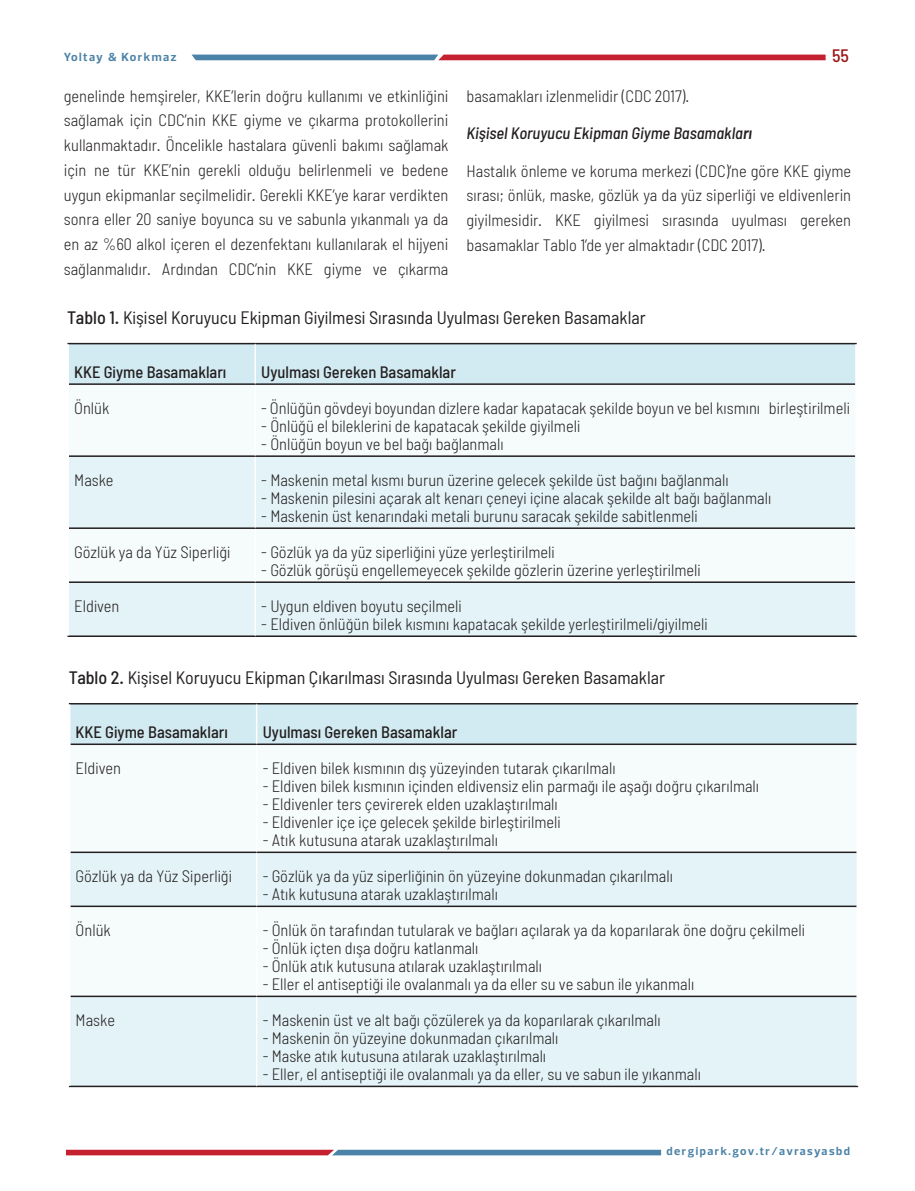
<style>
.page{position:relative;width:915px;height:1191px;background:#fff}
.page>*{position:absolute;margin:0;border:0;box-sizing:border-box;transform-origin:0 0}
.metin_baslik{font:semi-condensed 18px "Barlow";color:#231f20}
.metin_baslik-2{font:500 semi-condensed 18px "Barlow";color:#9c1418}
.metin_baslik-3{font:300 semi-condensed 16.5px "Barlow";color:#231f20}
.metin{font:300 semi-condensed 16.5px/24.8px "Barlow";color:#231f20;text-align:justify}
.metin_baslik-4{font:500 semi-condensed 16.5px "Barlow";color:#231f20}
.metin-2{font:italic 500 semi-condensed 16.5px "Barlow";color:#231f20}
.t1{font:700 12px "Prelo";letter-spacing:.12em;color:#4b82a7}
.t2{font:700 11.7px "Prelo";letter-spacing:.13em;color:#4b82a7}
.s1{font-weight:600}
.s2{font-weight:500}
</style>
<div class="page">
<svg style="left:192px;top:55px;width:633px;height:5px;background:#96475f"></svg>
<svg style="left:66px;top:1149px;width:595px;height:6px;background:#916c84"></svg>
<div style="left:69px;top:344px;width:785px;height:39px;background:#d2eaf1"></div>
<svg style="left:69px;top:457px;width:785px;height:178px;fill:#e4f3f7"></svg>
<hr style="left:67px;top:343px;width:188px;height:1px;background:#231f20">
<hr style="left:255px;top:343px;width:601px;height:1px;background:#231f20">
<hr style="left:69px;top:383px;width:186px;height:2px;background:#231f20">
<hr style="left:255px;top:383px;width:599px;height:2px;background:#231f20">
<hr style="left:69px;top:455px;width:186px;height:2px;background:#231f20">
<hr style="left:255px;top:455px;width:599px;height:2px;background:#231f20">
<hr style="left:69px;top:527px;width:186px;height:2px;background:#231f20">
<hr style="left:255px;top:527px;width:599px;height:2px;background:#231f20">
<hr style="left:69px;top:581px;width:186px;height:2px;background:#231f20">
<hr style="left:255px;top:581px;width:599px;height:2px;background:#231f20">
<hr style="left:67px;top:635px;width:188px;height:2px;background:#231f20">
<hr style="left:255px;top:635px;width:601px;height:2px;background:#231f20">
<hr style="left:254px;top:344px;width:2px;height:39px;background:#fff">
<hr style="left:254px;top:457px;width:2px;height:70px;background:#fff">
<hr style="left:254px;top:529px;width:2px;height:52px;background:#fff">
<hr style="left:254px;top:583px;width:2px;height:52px;background:#fff">
<div style="left:70px;top:704px;width:786px;height:39px;background:#d2eaf1"></div>
<svg style="left:70px;top:853px;width:786px;height:232px;fill:#e4f3f7"></svg>
<hr style="left:69px;top:703px;width:187px;height:1px;background:#231f20">
<hr style="left:256px;top:703px;width:601px;height:1px;background:#231f20">
<hr style="left:70px;top:743px;width:186px;height:2px;background:#231f20">
<hr style="left:256px;top:743px;width:600px;height:2px;background:#231f20">
<hr style="left:70px;top:851px;width:186px;height:2px;background:#231f20">
<hr style="left:256px;top:851px;width:600px;height:2px;background:#231f20">
<hr style="left:70px;top:905px;width:186px;height:2px;background:#231f20">
<hr style="left:256px;top:905px;width:600px;height:2px;background:#231f20">
<hr style="left:70px;top:995px;width:186px;height:2px;background:#231f20">
<hr style="left:256px;top:995px;width:600px;height:2px;background:#231f20">
<hr style="left:69px;top:1085px;width:187px;height:2px;background:#231f20">
<hr style="left:256px;top:1085px;width:601px;height:2px;background:#231f20">
<hr style="left:256px;top:704px;width:1px;height:39px;background:#fff">
<hr style="left:256px;top:853px;width:1px;height:52px;background:#fff">
<hr style="left:256px;top:907px;width:1px;height:88px;background:#fff">
<hr style="left:256px;top:997px;width:1px;height:88px;background:#fff">
<p class="metin_baslik-2" style="left:831px;top:44px;width:18px">55</p>
<p class="t1" style="left:64px;top:50px;width:114px">Yoltay &amp; Korkmaz</p>
<p class="metin" style="left:64px;top:83px;width:386px">genelinde hemşireler, KKE’lerin doğru kullanımı ve etkinliğini sağlamak için CDC’nin KKE giyme ve çıkarma protokollerini kullanmaktadır. Öncelikle hastalara güvenli bakımı sağlamak için ne tür KKE’nin gerekli olduğu belirlenmeli ve bedene uygun ekipmanlar seçilmelidir. Gerekli KKE’ye karar verdikten sonra eller 20 saniye boyunca su ve sabunla yıkanmalı ya da en az %60 alkol içeren el dezenfektanı kullanılarak el hijyeni sağlanmalıdır. Ardından CDC’nin KKE giyme ve çıkarma</p>
<p class="metin" style="left:466px;top:83px;width:224px">basamakları izlenmelidir (CDC 2017).</p>
<p class="metin-2" style="left:466px;top:123px;width:287px">Kişisel Koruyucu Ekipman Giyme Basamakla<span class="s1">rı</span></p>
<p class="metin" style="left:466px;top:158px;width:386px">Hastalık önleme ve koruma merkezi (CDC)’ne göre KKE giyme sırası; önlük, maske, gözlük ya da yüz siperliği ve eldivenlerin giyilmesidir. KKE giyilmesi sırasında uyulması gereken basamaklar Tablo 1’de yer almaktadır (CDC 2017).</p>
<p class="metin_baslik" style="left:67px;top:306px;width:579px"><span class="s2">Tablo 1.</span> Kişisel Koruyucu Ekipman Giyilmesi Sırasında Uyulması Gereken Basamaklar</p>
<p class="metin_baslik-4" style="left:74px;top:362px;width:154px">KKE Giyme Basamakları</p>
<p class="metin_baslik-4" style="left:261px;top:362px;width:196px">Uyulması Gereken Basamaklar</p>
<p class="metin_baslik-3" style="left:74px;top:398px;width:37px">Önlük</p>
<p class="metin_baslik-3" style="left:261px;top:398px;width:590px">- Önlüğün gövdeyi boyundan dizlere kadar kapatacak şekilde boyun ve bel kısmını birleştirilmeli</p>
<p class="metin_baslik-3" style="left:261px;top:416px;width:320px">- Önlüğü el bileklerini de kapatacak şekilde giyilmeli</p>
<p class="metin_baslik-3" style="left:261px;top:434px;width:244px">- Önlüğün boyun ve bel bağı bağlanmalı</p>
<p class="metin_baslik-3" style="left:74px;top:470px;width:41px">Maske</p>
<p class="metin_baslik-3" style="left:261px;top:470px;width:469px">- Maskenin metal kısmı burun üzerine gelecek şekilde üst bağını bağlanmalı</p>
<p class="metin_baslik-3" style="left:261px;top:488px;width:511px">- Maskenin pilesini açarak alt kenarı çeneyi içine alacak şekilde alt bağı bağlanmalı</p>
<p class="metin_baslik-3" style="left:261px;top:506px;width:438px">- Maskenin üst kenarındaki metali burunu saracak şekilde sabitlenmeli</p>
<p class="metin_baslik-3" style="left:74px;top:542px;width:158px">Gözlük ya da Yüz Siperliği</p>
<p class="metin_baslik-3" style="left:261px;top:542px;width:295px">- Gözlük ya da yüz siperliğini yüze yerleştirilmeli</p>
<p class="metin_baslik-3" style="left:261px;top:560px;width:441px">- Gözlük görüşü engellemeyecek şekilde gözlerin üzerine yerleştirilmeli</p>
<p class="metin_baslik-3" style="left:74px;top:596px;width:47px">Eldiven</p>
<p class="metin_baslik-3" style="left:261px;top:596px;width:202px">- Uygun eldiven boyutu seçilmeli</p>
<p class="metin_baslik-3" style="left:261px;top:614px;width:448px">- Eldiven önlüğün bilek kısmını kapatacak şekilde yerleştirilmeli/giyilmeli</p>
<p class="metin_baslik" style="left:69px;top:666px;width:597px"><span class="s2">Tablo 2.</span> Kişisel Koruyucu Ekipman Çıkarılması Sırasında Uyulması Gereken Basamaklar</p>
<p class="metin_baslik-4" style="left:76px;top:722px;width:154px">KKE Giyme Basamakları</p>
<p class="metin_baslik-4" style="left:262px;top:722px;width:196px">Uyulması Gereken Basamaklar</p>
<p class="metin_baslik-3" style="left:76px;top:758px;width:47px">Eldiven</p>
<p class="metin_baslik-3" style="left:262px;top:758px;width:354px">- Eldiven bilek kısmının dış yüzeyinden tutarak çıkarılmalı</p>
<p class="metin_baslik-3" style="left:262px;top:776px;width:498px">- Eldiven bilek kısmının içinden eldivensiz elin parmağı ile aşağı doğru çıkarılmalı</p>
<p class="metin_baslik-3" style="left:262px;top:794px;width:296px">- Eldivenler ters çevirerek elden uzaklaştırılmalı</p>
<p class="metin_baslik-3" style="left:262px;top:812px;width:299px">- Eldivenler içe içe gelecek şekilde birleştirilmeli</p>
<p class="metin_baslik-3" style="left:262px;top:830px;width:237px">- Atık kutusuna atarak uzaklaştırılmalı</p>
<p class="metin_baslik-3" style="left:76px;top:866px;width:158px">Gözlük ya da Yüz Siperliği</p>
<p class="metin_baslik-3" style="left:262px;top:866px;width:412px">- Gözlük ya da yüz siperliğinin ön yüzeyine dokunmadan çıkarılmalı</p>
<p class="metin_baslik-3" style="left:262px;top:884px;width:237px">- Atık kutusuna atarak uzaklaştırılmalı</p>
<p class="metin_baslik-3" style="left:76px;top:920px;width:37px">Önlük</p>
<p class="metin_baslik-3" style="left:262px;top:920px;width:543px">- Önlük ön tarafından tutularak ve bağları açılarak ya da koparılarak öne doğru çekilmeli</p>
<p class="metin_baslik-3" style="left:262px;top:938px;width:217px">- Önlük içten dışa doğru katlanmalı</p>
<p class="metin_baslik-3" style="left:262px;top:956px;width:281px">- Önlük atık kutusuna atılarak uzaklaştırılmalı</p>
<p class="metin_baslik-3" style="left:262px;top:974px;width:433px">- Eller el antiseptiği ile ovalanmalı ya da eller su ve sabun ile yıkanmalı</p>
<p class="metin_baslik-3" style="left:76px;top:1010px;width:41px">Maske</p>
<p class="metin_baslik-3" style="left:262px;top:1010px;width:399px">- Maskenin üst ve alt bağı çözülerek ya da koparılarak çıkarılmalı</p>
<p class="metin_baslik-3" style="left:262px;top:1028px;width:297px">- Maskenin ön yüzeyine dokunmadan çıkarılmalı</p>
<p class="metin_baslik-3" style="left:262px;top:1046px;width:285px">- Maske atık kutusuna atılarak uzaklaştırılmalı</p>
<p class="metin_baslik-3" style="left:262px;top:1064px;width:439px">- Eller, el antiseptiği ile ovalanmalı ya da eller, su ve sabun ile yıkanmalı</p>
<p class="t2" style="left:666px;top:1144px;width:185px">dergipark.gov.tr/avrasyasbd</p>
</div>
